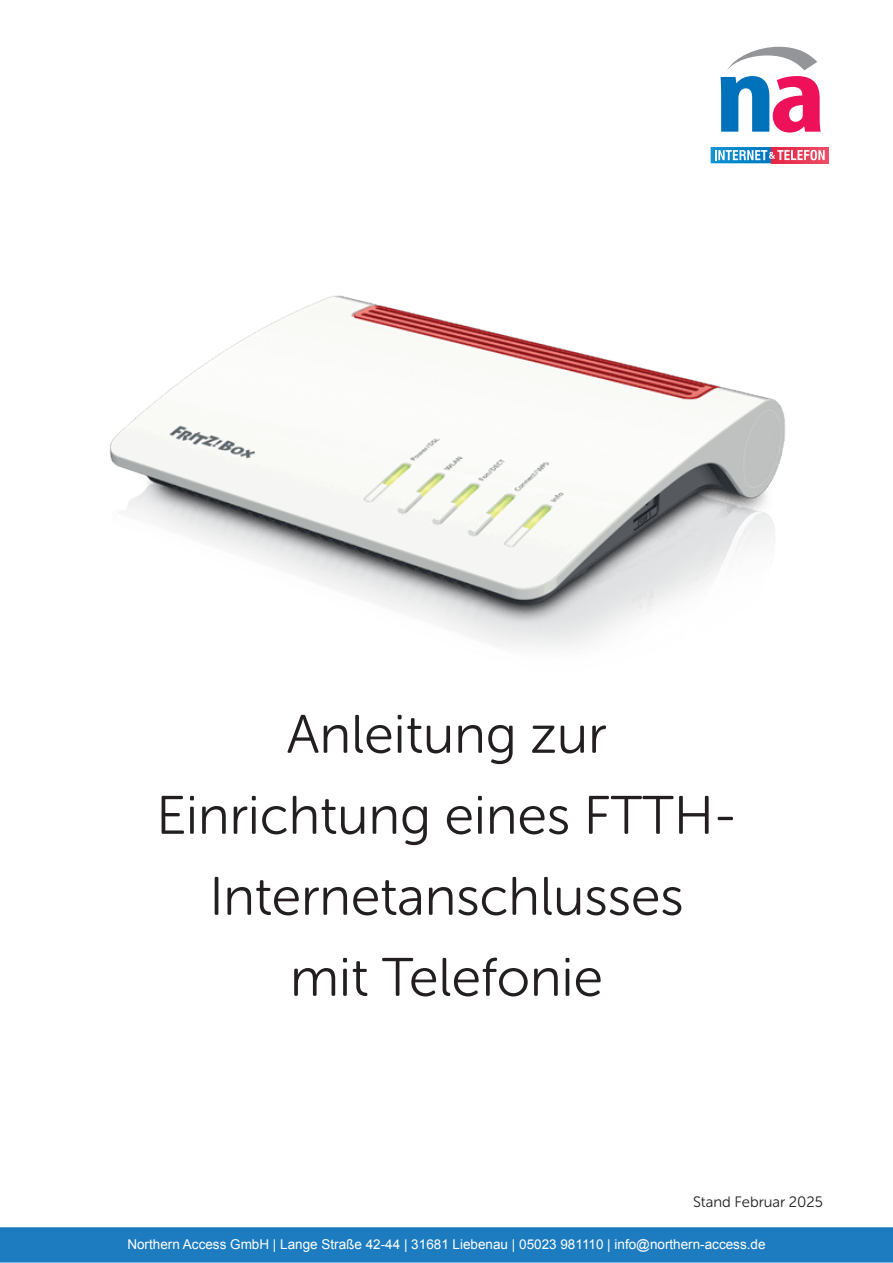
<style>
.page{position:relative;width:893px;height:1263px;background:#fff}
.page>*{position:absolute;margin:0;border:0;box-sizing:border-box;transform-origin:0 0}
.t1{font:54px/81px "Museo Sans Rounded 300";color:#231f20;text-align:center}
.t2{font:15px "Museo Sans Rounded 300";color:#231f20}
.t3{font:13.5px "Arial";color:#fff}
</style>
<div class="page">
<img style="left:109px;top:295px;width:677px;height:352px">
<div style="left:1px;top:1228px;width:891px;height:34px;background:#1d7cbf"></div>
<div style="left:0;top:1227px;width:893px;height:35px;border:2px solid #1d7cbf"></div>
<div style="left:771px;top:147px;width:58px;height:16px;background:#ee4b65"></div>
<svg style="left:711px;top:147px;width:114px;height:16px"></svg>
<svg style="left:721px;top:47px;width:100px;height:86px"></svg>
<h1 class="t1" style="left:156px;top:694px;width:582px">Anleitung zur<br>Einrichtung eines FTTH-<br>Internetanschlusses<br>mit Telefonie</h1>
<p class="t2" style="left:693px;top:1194px;width:131px">Stand Februar 2025</p>
<p class="t3" style="left:127px;top:1235px;width:640px">Northern Access GmbH | Lange Straße 42-44 | 31681 Liebenau | 05023 981110 | info@northern-access.de</p>
</div>
